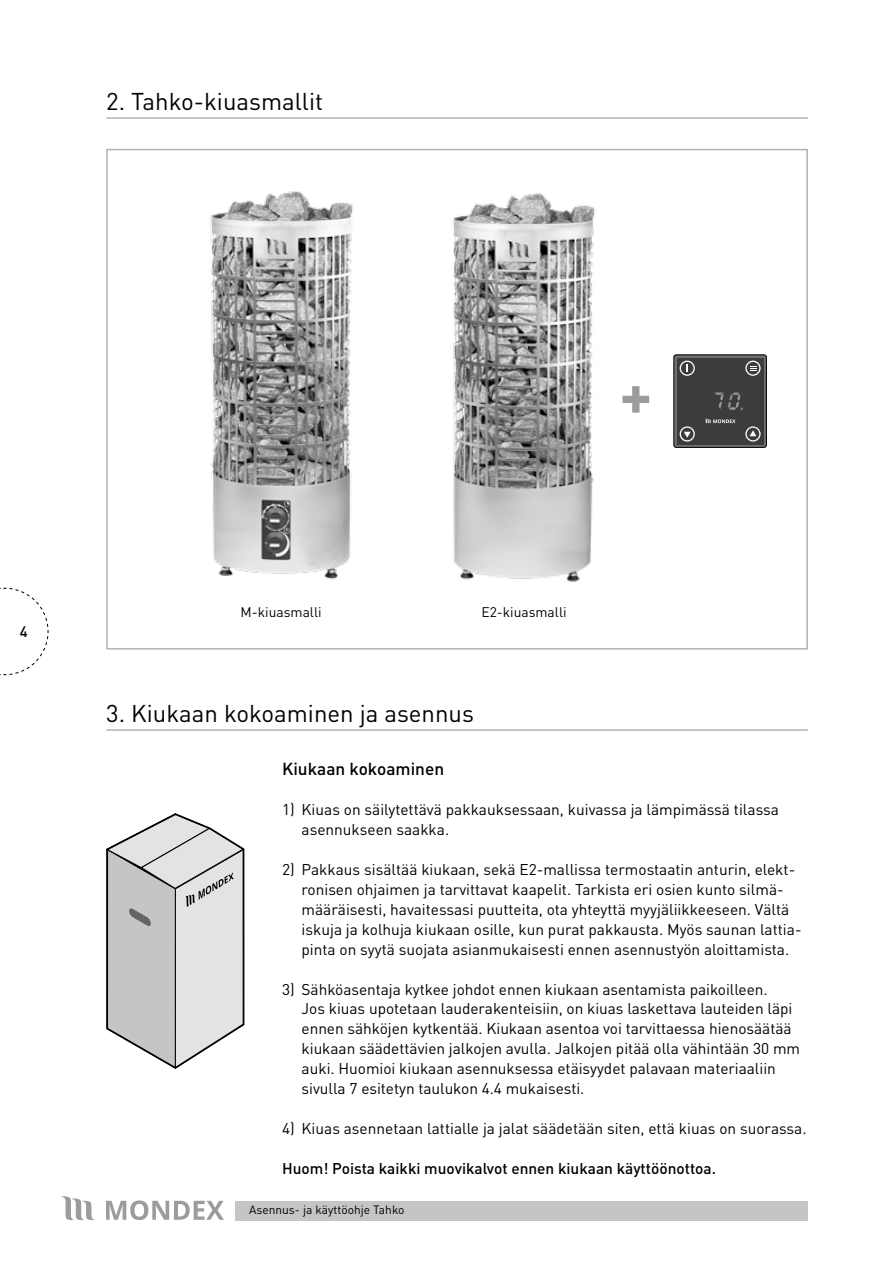
<style>
.page{position:relative;width:893px;height:1263px;background:#fff}
.page>*{position:absolute;margin:0;border:0;box-sizing:border-box;transform-origin:0 0}
.t1{font:700 60px "DIN";color:#9c9c9c}
.t2{font:24px "DIN";color:#000}
.t3{font:500 17.25px "DIN";color:#000}
.t4{font:15.45px/20px "DIN";color:#000}
.t5{font:500 15.45px "DIN";color:#000}
.t6{font:500 15px "DIN";color:#000}
.t7{font:13.8px "DIN";color:#000}
.t8{font:12px "DIN";color:#000}
</style>
<div class="page">
<div style="left:236px;top:1201px;width:572px;height:19px;background:#c5c5c5"></div>
<svg style="left:0;top:587px;width:49px;height:88px"></svg>
<svg style="left:62px;top:1196px;width:32px;height:24px"></svg>
<svg style="left:106px;top:1200px;width:118px;height:20px"></svg>
<hr style="left:106px;top:117px;width:702px;height:2px;background:#b2b2b2">
<hr style="left:106px;top:729px;width:702px;height:2px;background:#b2b2b2">
<svg style="left:106px;top:813px;width:139px;height:256px;background:#d0d0d0"></svg>
<div style="left:674px;top:355px;width:96px;height:96px;border:2px solid #fff;border-radius:5px"></div>
<div style="left:674px;top:355px;width:92px;height:92px;background:linear-gradient(to right,#6e6e6e,#6e6e6e);border-radius:2px"></div>
<div style="left:674px;top:355px;width:93px;height:93px;border:1px solid #000;border-radius:2px"></div>
<div style="left:677px;top:358px;width:86px;height:86px;background:#3c3c3a"></div>
<svg style="left:705px;top:419px;width:30px;height:4px"></svg>
<svg style="left:680px;top:426px;width:15px;height:16px"></svg>
<svg style="left:681px;top:428px;width:12px;height:12px"></svg>
<svg style="left:684px;top:432px;width:7px;height:6px"></svg>
<svg style="left:745px;top:426px;width:16px;height:16px"></svg>
<svg style="left:747px;top:428px;width:12px;height:12px"></svg>
<svg style="left:750px;top:430px;width:6px;height:6px"></svg>
<svg style="left:680px;top:361px;width:15px;height:15px"></svg>
<svg style="left:681px;top:362px;width:12px;height:12px"></svg>
<svg style="left:745px;top:361px;width:16px;height:15px"></svg>
<div style="left:747px;top:362px;width:12px;height:12px;background:#3c3c3a;border-radius:50%"></div>
<svg style="left:750px;top:366px;width:6px;height:5px"></svg>
<svg style="left:714px;top:392px;width:29px;height:18px"></svg>
<img style="left:452px;top:193px;width:144px;height:389px">
<img style="left:210px;top:191px;width:144px;height:389px">
<div style="left:106px;top:149px;width:702px;height:500px;border:2px solid #b2b2b2"></div>
<h2 class="t2" style="left:106px;top:86px;width:218px">2. Tahko-kiuasmallit</h2>
<p class="t6" style="left:20px;top:621px;width:9px">4</p>
<h1 class="t1" style="left:619px;top:355px;width:34px">+</h1>
<p class="t7" style="left:241px;top:604px;width:82px">M-kiuasmalli</p>
<p class="t7" style="left:481px;top:604px;width:87px">E2-kiuasmalli</p>
<h2 class="t2" style="left:106px;top:698px;width:369px">3. Kiukaan kokoaminen ja asennus</h2>
<p class="t3" style="left:282px;top:758px;width:164px">Kiukaan kokoaminen</p>
<p class="t4" style="left:302px;top:799px;width:479px;text-indent:-19px">1) Kiuas on säilytettävä pakkauksessaan, kuivassa ja lämpimässä tilassa asennukseen saakka.</p>
<p class="t4" style="left:302px;top:859px;width:501px;text-indent:-19px">2) Pakkaus sisältää kiukaan, sekä E2-mallissa termostaatin anturin, elekt&shy;ronisen ohjaimen ja tarvittavat kaapelit. Tarkista eri osien kunto silmä&shy;määräisesti, havaitessasi puutteita, ota yhteyttä myyjäliikkeeseen. Vältä iskuja ja kolhuja kiukaan osille, kun purat pakkausta. Myös saunan lattia&shy;pinta on syytä suojata asianmukaisesti ennen asennustyön aloittamista.</p>
<p class="t4" style="left:302px;top:979px;width:500px;text-indent:-19px">3) Sähköasentaja kytkee johdot ennen kiukaan asentamista paikoilleen.<br>Jos kiuas upotetaan lauderakenteisiin, on kiuas laskettava lauteiden läpi ennen sähköjen kytkentää. Kiukaan asentoa voi tarvittaessa hienosäätää kiukaan säädettävien jalkojen avulla. Jalkojen pitää olla vähintään 30 mm auki. Huomioi kiukaan asennuksessa etäisyydet palavaan materiaaliin sivulla 7 esitetyn taulukon 4.4 mukaisesti.</p>
<p class="t4" style="left:282px;top:1118px;width:526px">4) Kiuas asennetaan lattialle ja jalat säädetään siten, että kiuas on suorassa.</p>
<p class="t5" style="left:282px;top:1158px;width:435px">Huom! Poista kaikki muovikalvot ennen kiukaan käyttöönottoa.</p>
<p class="t8" style="left:249px;top:1202px;width:157px">Asennus- ja käyttöohje Tahko</p>
</div>
